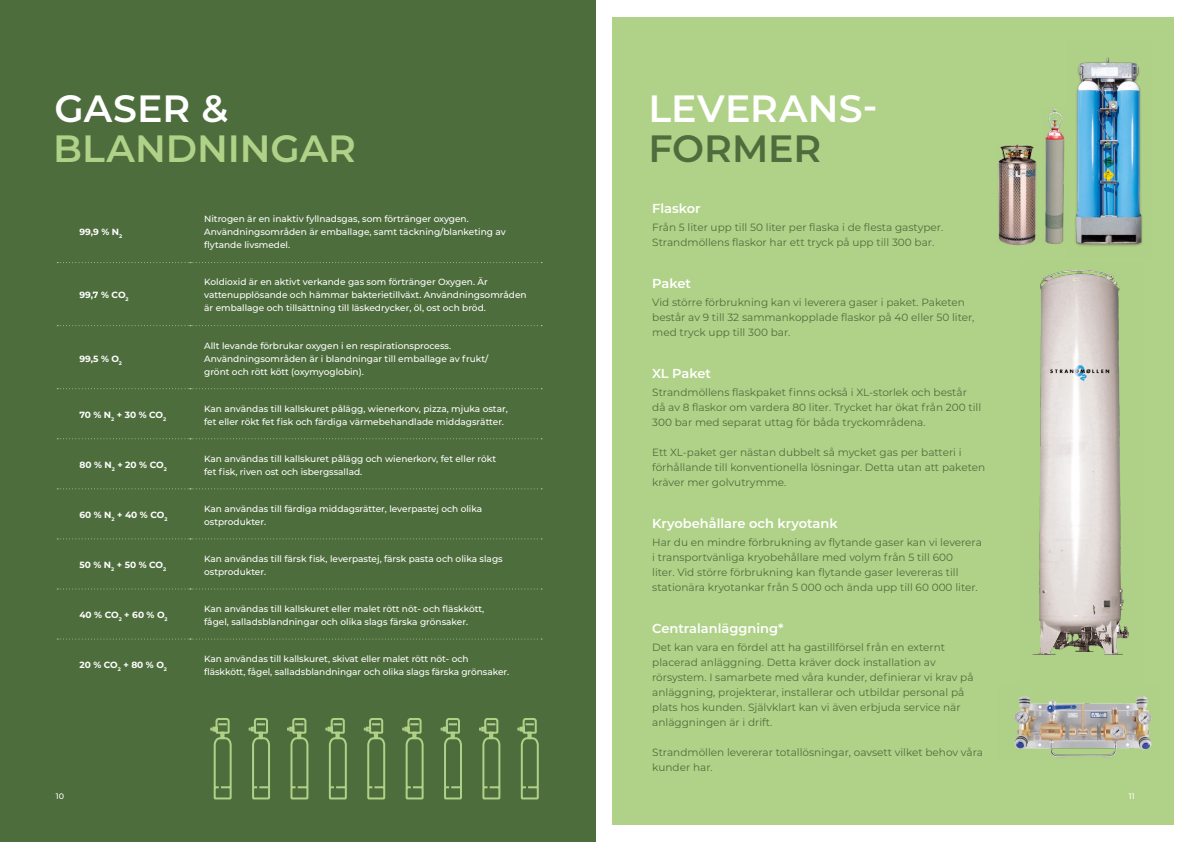
<style>
.page{position:relative;width:1191px;height:842px;background:#fff}
.page>*{position:absolute;margin:0;border:0;box-sizing:border-box;transform-origin:0 0}
.t1{font:600 38px "Montserrat";color:#fff}
.t2{font:600 38px "Montserrat";color:#b0d288}
.t3{font:600 38px "Montserrat";letter-spacing:-.005em;color:#4e6d3d}
.t4{font:600 13px "Montserrat";color:#fff}
.t5{font:10.5px/15px "Montserrat";color:#4e6d3d}
.t6{font:500 9px/13px "Montserrat";color:#fff}
.t7{font:700 9px "Montserrat";color:#fff}
.t8{font:500 8px "Montserrat";color:#fff}
</style>
<div class="page">
<div style="left:0;top:0;width:595px;height:842px;background:#4e6d3d"></div>
<div style="left:612px;top:17px;width:562px;height:808px;background:#b0d288"></div>
<img style="left:1014px;top:696px;width:138px;height:62px">
<img style="left:1032px;top:270px;width:97px;height:385px">
<img style="left:1045px;top:108px;width:20px;height:136px">
<img style="left:998px;top:144px;width:39px;height:102px">
<svg style="left:440px;top:718px;width:22px;height:82px"></svg>
<svg style="left:325px;top:718px;width:22px;height:82px"></svg>
<svg style="left:210px;top:718px;width:22px;height:82px"></svg>
<svg style="left:479px;top:718px;width:22px;height:82px"></svg>
<svg style="left:363px;top:718px;width:23px;height:82px"></svg>
<svg style="left:248px;top:718px;width:22px;height:82px"></svg>
<svg style="left:517px;top:718px;width:22px;height:82px"></svg>
<svg style="left:402px;top:718px;width:22px;height:82px"></svg>
<svg style="left:287px;top:718px;width:22px;height:82px"></svg>
<img style="left:1075px;top:57px;width:68px;height:189px">
<svg style="left:57px;top:262px;width:485px;height:1px"></svg>
<svg style="left:57px;top:325px;width:485px;height:1px"></svg>
<svg style="left:57px;top:388px;width:485px;height:1px"></svg>
<svg style="left:57px;top:438px;width:485px;height:1px"></svg>
<svg style="left:57px;top:488px;width:485px;height:1px"></svg>
<svg style="left:57px;top:538px;width:485px;height:1px"></svg>
<svg style="left:57px;top:588px;width:485px;height:1px"></svg>
<svg style="left:57px;top:638px;width:485px;height:1px"></svg>
<h1 class="t1" style="left:55px;top:81px;width:175px">GASER &amp;</h1>
<h1 class="t2" style="left:53px;top:121px;width:304px">BLANDNINGAR</h1>
<p class="t7" style="left:79px;top:226px;width:44px">99,9 % N<sub>2</sub></p>
<p class="t7" style="left:79px;top:289px;width:51px">99,7 % CO<sub>2</sub></p>
<p class="t7" style="left:79px;top:352px;width:44px">99,5 % O<sub>2</sub></p>
<p class="t6" style="left:204px;top:212px;width:303px">Nitrogen är en inaktiv fyllnadsgas, som förtränger oxygen.<br>Användningsområden är emballage, samt täckning/blanketing av flytande livsmedel.</p>
<p class="t6" style="left:204px;top:275px;width:324px">Koldioxid är en aktivt verkande gas som förtränger Oxygen. Är vattenupplösande och hämmar bakterietillväxt. Användningsområden är emballage och tillsättning till läskedrycker, öl, ost och bröd.</p>
<p class="t6" style="left:204px;top:338px;width:286px">Allt levande förbrukar oxygen i en respirationsprocess.<br>Användningsområden är i blandningar till emballage av frukt/ grönt och rött kött (oxymyoglobin).</p>
<p class="t7" style="left:79px;top:408px;width:88px">70 % N<sub>2</sub> + 30 % CO<sub>2</sub></p>
<p class="t6" style="left:204px;top:402px;width:305px">Kan användas till kallskuret pålägg, wienerkorv, pizza, mjuka ostar, fet eller rökt fet fisk och färdiga värmebehandlade middagsrätter.</p>
<p class="t7" style="left:79px;top:458px;width:89px">80 % N<sub>2</sub> + 20 % CO<sub>2</sub></p>
<p class="t6" style="left:204px;top:452px;width:293px">Kan användas till kallskuret pålägg och wienerkorv, fet eller rökt fet fisk, riven ost och isbergssallad.</p>
<p class="t7" style="left:79px;top:509px;width:90px">60 % N<sub>2</sub> + 40 % CO<sub>2</sub></p>
<p class="t6" style="left:204px;top:502px;width:280px">Kan användas till färdiga middagsrätter, leverpastej och olika ostprodukter.</p>
<p class="t7" style="left:79px;top:559px;width:88px">50 % N<sub>2</sub> + 50 % CO<sub>2</sub></p>
<p class="t6" style="left:204px;top:552px;width:300px">Kan användas till färsk fisk, leverpastej, färsk pasta och olika slags ostprodukter.</p>
<p class="t7" style="left:79px;top:609px;width:90px">40 % CO<sub>2</sub> + 60 % O<sub>2</sub></p>
<p class="t6" style="left:204px;top:602px;width:282px">Kan användas till kallskuret eller malet rött nöt- och fläskkött, fågel, salladsblandningar och olika slags färska grönsaker.</p>
<p class="t7" style="left:79px;top:659px;width:89px">20 % CO<sub>2</sub> + 80 % O<sub>2</sub></p>
<p class="t6" style="left:204px;top:652px;width:306px">Kan användas till kallskuret, skivat eller malet rött nöt- och fläskkött, fågel, salladsblandningar och olika slags färska grönsaker.</p>
<h1 class="t1" style="left:648px;top:81px;width:231px">LEVERANS-</h1>
<h1 class="t3" style="left:648px;top:121px;width:174px">FORMER</h1>
<p class="t4" style="left:652px;top:199px;width:50px">Flaskor</p>
<p class="t5" style="left:652px;top:219px;width:292px">Från 5 liter upp till 50 liter per flaska i de flesta gastyper.<br>Strandmöllens flaskor har ett tryck på upp till 300 bar.</p>
<p class="t4" style="left:652px;top:274px;width:40px">Paket</p>
<p class="t5" style="left:652px;top:294px;width:324px">Vid större förbrukning kan vi leverera gaser i paket. Paketen består av 9 till 32 sammankopplade flaskor på 40 eller 50 liter, med tryck upp till 300 bar.</p>
<p class="t4" style="left:652px;top:364px;width:60px">XL Paket</p>
<p class="t5" style="left:652px;top:384px;width:330px">Strandmöllens flaskpaket finns också i XL-storlek och består då av 8 flaskor om vardera 80 liter. Trycket har ökat från 200 till<br>300 bar med separat uttag för båda tryckområdena.</p>
<p class="t5" style="left:652px;top:444px;width:334px">Ett XL-paket ger nästan dubbelt så mycket gas per batteri i förhållande till konventionella lösningar. Detta utan att paketen kräver mer golvutrymme.</p>
<p class="t4" style="left:652px;top:514px;width:187px">Kryobehållare och kryotank</p>
<p class="t5" style="left:652px;top:534px;width:331px">Har du en mindre förbrukning av flytande gaser kan vi leverera i transportvänliga kryobehållare med volym från 5 till 600<br>liter. Vid större förbrukning kan flytande gaser levereras till stationära kryotankar från 5 000 och ända upp till 60 000 liter.</p>
<p class="t4" style="left:652px;top:619px;width:133px">Centralanläggning*</p>
<p class="t5" style="left:652px;top:639px;width:323px">Det kan vara en fördel att ha gastillförsel från en externt placerad anläggning. Detta kräver dock installation av rörsystem. I samarbete med våra kunder, definierar vi krav på anläggning, projekterar, installerar och utbildar personal på plats hos kunden. Självklart kan vi även erbjuda service när anläggningen är i drift.</p>
<p class="t5" style="left:652px;top:744px;width:332px">Strandmöllen levererar totallösningar, oavsett vilket behov våra kunder har.</p>
<p class="t8" style="left:56px;top:791px;width:10px">10</p>
<p class="t8" style="left:1128px;top:791px;width:7px">11</p>
</div>
